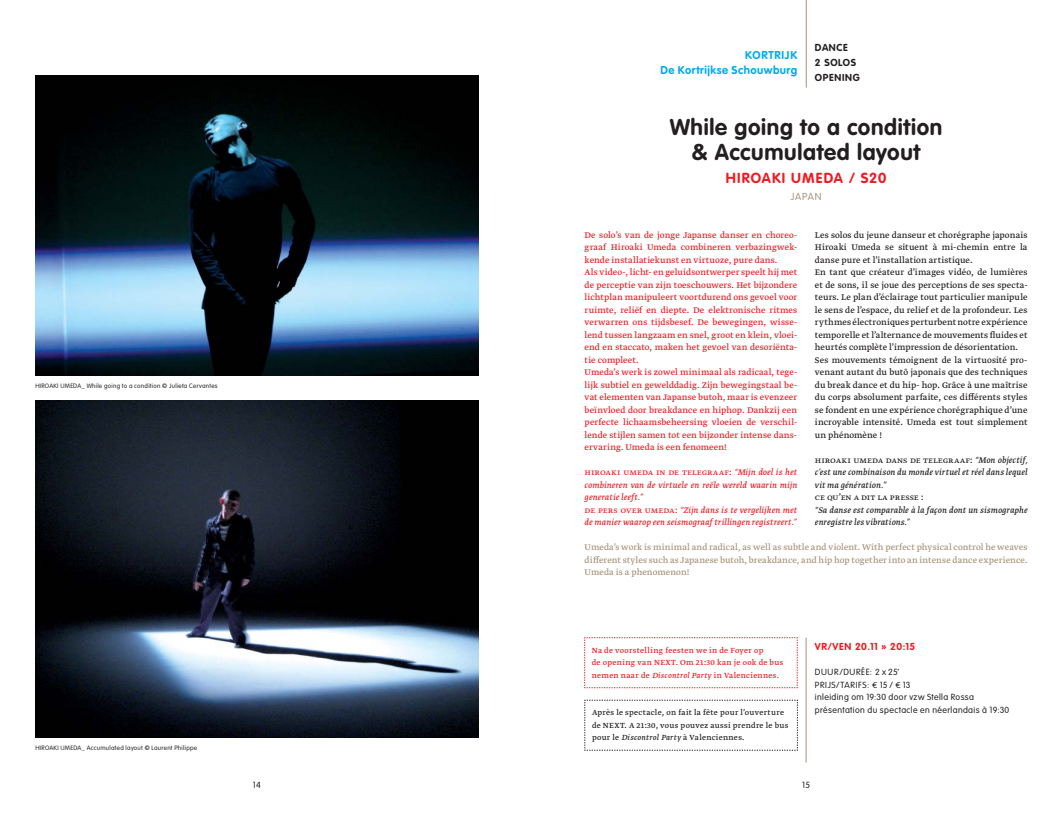
<style>
.page{position:relative;width:1063px;height:815px;background:#fff}
.page>*{position:absolute;margin:0;border:0;box-sizing:border-box;transform-origin:0 0}
.t1{font:700 22.5px/25px "VAG Rounded";letter-spacing:.03em;color:#231f20;text-align:center}
.t2{font:700 14.38px "VAG Rounded";letter-spacing:.075em;color:#ed1c24}
.t3{font:700 11.25px/15px "VAG Rounded";letter-spacing:.045em;color:#00adef;text-align:right}
.t4{font:700 10px/15px "VAG Rounded";letter-spacing:.065em;color:#231f20}
.t5{font:700 10px "VAG Rounded";letter-spacing:.045em;color:#ed1c24}
.t6{font:300 10px "VAG Rounded";letter-spacing:.085em;color:#a7927a}
.t7{font:9.75px/12.5px "Greta Text";letter-spacing:.01em;color:#ed1c24}
.t8{font:9.75px/12.5px "Greta Text";letter-spacing:.005em;color:#231f20}
.t9{font:9.75px/12.5px "Greta Text";color:#a7927a;text-align:justify}
.t10{font:italic 9.75px/12.5px "Greta Text";letter-spacing:.015em;color:#ed1c24}
.t11{font:italic 9.75px/12.5px "Greta Text";letter-spacing:.015em;color:#231f20;text-align:justify}
.t12{font:8.75px/12.5px "Greta Text";letter-spacing:.035em;color:#231f20}
.t13{font:300 8.75px/12.5px "VAG Rounded";letter-spacing:.045em;color:#231f20}
.t14{font:8.75px/12.5px "Greta Text";letter-spacing:.03em;color:#ed1c24}
.t15{font:300 6.25px "VAG Rounded";letter-spacing:.05em;color:#231f20}
.s1{font-style:normal}
.s2{font-style:italic}
.s3{font-family:"Euro Sans ITC";font-weight:500}
</style>
<div class="page">
<hr style="left:806px;top:0;width:1px;height:88px;background:#a7927a">
<hr style="left:806px;top:638px;width:1px;height:125px;background:#a7927a">
<svg style="left:584px;top:637px;width:214px;height:51px"></svg>
<svg style="left:584px;top:700px;width:214px;height:51px"></svg>
<img style="left:35px;top:75px;width:443px;height:300px">
<img style="left:35px;top:400px;width:443px;height:338px">
<p class="t15" style="left:35px;top:383px;width:184px">HIROAKI UMEDA_ While going to a condition © Julieta Cervantes</p>
<p class="t15" style="left:35px;top:745px;width:163px">HIROAKI UMEDA_ Accumulated layout © Laurent Philippe</p>
<p class="t3" style="left:660px;top:49px;width:138px">KORTRIJK<br>De Kortrijkse Schouwburg</p>
<p class="t4" style="left:815px;top:41px;width:46px">DANCE<br>2 SOLOS<br>OPENING</p>
<h1 class="t1" style="left:670px;top:116px;width:274px">While going to a condition &amp; Accumulated layout</h1>
<h2 class="t2" style="left:726px;top:171px;width:162px">HIROAKI UMEDA / S20</h2>
<p class="t6" style="left:791px;top:192px;width:32px">JAPAN</p>
<p class="t7" style="left:585px;top:229px;width:214px">De solo’s van de jonge Japanse danser en choreo&shy;graaf Hiroaki Umeda combineren verbazingwek&shy;kende installatiekunst en virtuoze, pure dans.<br>Als video-, licht- en geluidsontwerper speelt hij met de perceptie van zijn toeschouwers. Het bijzondere lichtplan manipuleert voortdurend ons gevoel voor ruimte, reliëf en diepte. De elektronische ritmes verwarren ons tijdsbesef. De bewegingen, wisse&shy;lend tussen langzaam en snel, groot en klein, vloei&shy;end en staccato, maken het gevoel van desoriënta&shy;tie compleet.<br>Umeda’s werk is zowel minimaal als radicaal, tege&shy;lijk subtiel en gewelddadig. Zijn bewegingstaal be&shy;vat elementen van Japanse butoh, maar is evenzeer beïnvloed door breakdance en hiphop. Dankzij een perfecte lichaamsbeheersing vloeien de verschil&shy;lende stijlen samen tot een bijzonder intense dans&shy;ervaring. Umeda is een fenomeen!</p>
<p class="t10" style="left:585px;top:467px;width:214px"><span class="s1">hiroaki umeda in de telegraaf:</span> “Mijn doel is het combineren van de virtuele en reële wereld waarin mijn generatie leeft.”<br><span class="s1">de pers over umeda:</span> “Zijn dans is te vergelijken met de manier waarop een seismograaf trillingen registreert.”</p>
<p class="t8" style="left:815px;top:229px;width:214px">Les solos du jeune danseur et chorégraphe japonais Hiroaki Umeda se situent à mi-chemin entre la danse pure et l’installation artistique.<br>En tant que créateur d’images vidéo, de lumières et de sons, il se joue des perceptions de ses specta&shy;teurs. Le plan d’éclairage tout particulier manipule le sens de l’espace, du relief et de la profondeur. Les rythmes électroniques perturbent notre expérience temporelle et l’alternance de mouvements fluides et heurtés complète l’impression de désorientation.<br>Ses mouvements témoignent de la virtuosité pro&shy;venant autant du butô japonais que des techniques du break dance et du hip- hop. Grâce à une maîtrise du corps absolument parfaite, ces différents styles se fondent en une expérience chorégraphique d’une incroyable intensité. Umeda est tout simplement un phénomène !</p>
<p class="t11" style="left:815px;top:454px;width:214px"><span class="s1">hiroaki umeda dans de telegraaf:</span> “Mon objectif, c’est une combinaison du monde virtuel et réel dans lequel vit ma génération.”</p>
<p class="t8" style="left:815px;top:492px;width:110px">ce qu’en a dit la presse :</p>
<p class="t11" style="left:815px;top:504px;width:214px">“Sa danse est comparable à la façon dont un sismographe enregistre les vibrations.”</p>
<p class="t9" style="left:585px;top:542px;width:444px">Umeda’s work is minimal and radical, as well as subtle and violent. With perfect physical control he weaves different styles such as Japanese butoh, breakdance, and hip hop together into an intense dance experience.<br>Umeda is a phenomenon!</p>
<p class="t14" style="left:592px;top:644px;width:193px">Na de voorstelling feesten we in de Foyer op<br>de opening van NEXT. Om 21:30 kan je ook de bus nemen naar de <span class="s2">Discontrol Party</span> in Valenciennes.</p>
<p class="t12" style="left:592px;top:707px;width:198px">Après le spectacle, on fait la fête pour l’ouverture de NEXT. A 21:30, vous pouvez aussi prendre le bus pour le <span class="s2">Discontrol Party</span> à Valenciennes.</p>
<p class="t5" style="left:815px;top:642px;width:102px">VR/VEN 20.11 » 20:15</p>
<p class="t13" style="left:815px;top:666px;width:196px">DUUR/DURÉE: 2 x 25’<br>PRIJS/TARIFS: <span class="s3">Ð</span> 15 / <span class="s3">Ð</span> 13<br>inleiding om 19:30 door vzw Stella Rossa présentation du spectacle en néerlandais à 19:30</p>
<p class="t13" style="left:253px;top:779px;width:9px">14</p>
<p class="t13" style="left:802px;top:779px;width:9px">15</p>
</div>
